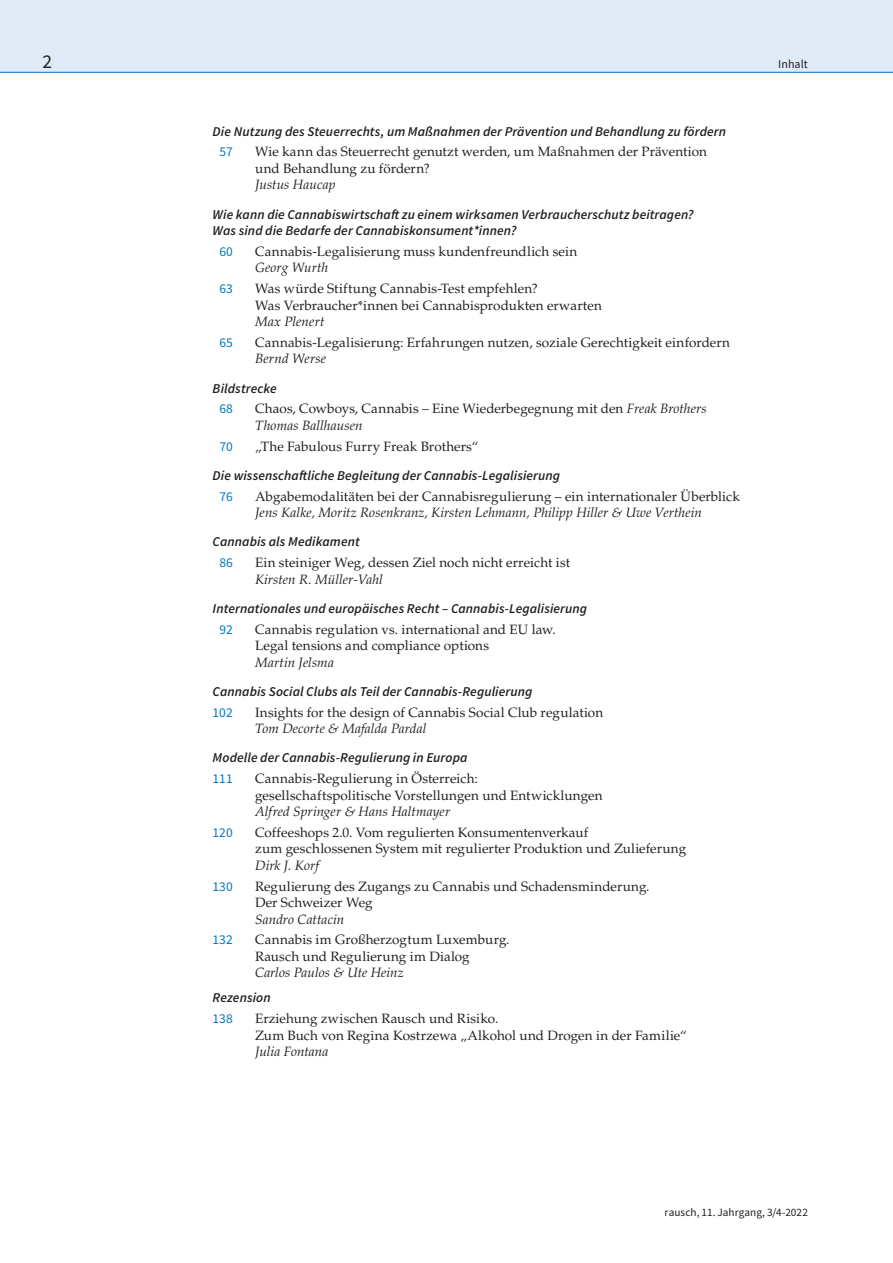
<style>
.page{position:relative;width:893px;height:1263px;background:#fff}
.page>*{position:absolute;margin:0;border:0;box-sizing:border-box;transform-origin:0 0}
.t1{font:19.5px "Source Sans Pro";color:#231f20}
.t2{font:13.5px/16.5px "Palatino LT Std";letter-spacing:.005em;color:#231f20}
.t3{font:italic 600 13.5px/16.5px "Source Sans Pro";letter-spacing:.005em;color:#231f20}
.t4{font:italic 13.5px "Palatino LT Std";color:#231f20}
.t5{font:13.5px "Source Sans Pro";color:#0078c0}
.t6{font:12px "Source Sans Pro";letter-spacing:.005em;color:#231f20}
.t7{font:11.25px "Source Sans Pro";letter-spacing:.005em;color:#231f20}
.s1{font-style:italic}
.s2{font-weight:400;font-style:normal;color:#0078c0}
.s3{font-family:"Palatino LT Std";font-weight:400;font-style:normal}
</style>
<div class="page">
<div style="left:0;top:0;width:893px;height:72px;background:#e1ebf7"></div>
<hr style="left:0;top:72px;width:893px;height:1px;background:#0078c0">
<h1 class="t1" style="left:43px;top:49px;width:11px">2</h1>
<p class="t3" style="left:213px;top:123px;width:515px">Die Nutzung des Steuerrechts, um Maßnahmen der Prävention und Behandlung zu fördern</p>
<p class="t5" style="left:219px;top:143px;width:15px">57</p>
<p class="t2" style="left:255px;top:144px;width:453px">Wie kann das Steuerrecht genutzt werden, um Maßnahmen der Prävention und Behandlung zu fördern?</p>
<p class="t4" style="left:255px;top:177px;width:82px">Justus Haucap</p>
<p class="t3" style="left:213px;top:206px;width:482px">Wie kann die Cannabiswirtschaft zu einem wirksamen Verbraucherschutz beitragen?<br>Was sind die Bedarfe der Cannabiskonsument*innen?</p>
<p class="t5" style="left:219px;top:243px;width:15px">60</p>
<p class="t2" style="left:255px;top:243px;width:324px">Cannabis-Legalisierung muss kundenfreundlich sein</p>
<p class="t4" style="left:255px;top:260px;width:74px">Georg Wurth</p>
<p class="t5" style="left:219px;top:280px;width:15px">63</p>
<p class="t2" style="left:255px;top:280px;width:348px">Was würde Stiftung Cannabis-Test empfehlen?<br>Was Verbraucher*innen bei Cannabisprodukten erwarten</p>
<p class="t4" style="left:255px;top:314px;width:71px">Max Plenert</p>
<p class="t5" style="left:219px;top:334px;width:15px">65</p>
<p class="t2" style="left:255px;top:334px;width:476px">Cannabis-Legalisierung: Erfahrungen nutzen, soziale Gerechtigkeit einfordern</p>
<p class="t4" style="left:255px;top:351px;width:72px">Bernd Werse</p>
<p class="t3" style="left:213px;top:380px;width:66px">Bildstrecke</p>
<p class="t5" style="left:219px;top:400px;width:15px">68</p>
<p class="t2" style="left:255px;top:401px;width:453px">Chaos, Cowboys, Cannabis – Eine Wiederbegegnung mit den <span class="s1">Freak Brothers<br>Thomas Ballhausen</span></p>
<p class="t5" style="left:219px;top:437px;width:15px">70</p>
<p class="t2" style="left:255px;top:438px;width:225px">„The Fabulous Furry Freak Brothers“</p>
<p class="t3" style="left:213px;top:467px;width:349px">Die wissenschaftliche Begleitung der Cannabis-Legalisierung</p>
<p class="t5" style="left:219px;top:487px;width:15px">76</p>
<p class="t2" style="left:255px;top:488px;width:486px">Abgabemodalitäten bei der Cannabisregulierung – ein internationaler Überblick</p>
<p class="t4" style="left:255px;top:505px;width:448px">Jens Kalke, Moritz Rosenkranz, Kirsten Lehmann, Philipp Hiller &amp; Uwe Verthein</p>
<p class="t3" style="left:213px;top:533px;width:149px">Cannabis als Medikament</p>
<p class="t5" style="left:219px;top:554px;width:15px">86</p>
<p class="t2" style="left:255px;top:554px;width:316px">Ein steiniger Weg, dessen Ziel noch nicht erreicht ist</p>
<p class="t4" style="left:255px;top:571px;width:129px">Kirsten R. Müller-Vahl</p>
<p class="t3" style="left:213px;top:600px;width:376px">Internationales und europäisches Recht – Cannabis-Legalisierung</p>
<p class="t5" style="left:219px;top:620px;width:15px">92</p>
<p class="t2" style="left:255px;top:621px;width:302px">Cannabis regulation vs. international and EU law.<br>Legal tensions and compliance options</p>
<p class="t4" style="left:255px;top:654px;width:80px">Martin Jelsma</p>
<p class="t3" style="left:213px;top:681px;width:321px;line-height:20.7px">Cannabis Social Clubs als Teil der Cannabis-Regulierung<br><span class="s2">102</span> <span class="s3">I</span></p>
<p class="t2" style="left:260px;top:704px;width:345px">nsights for the design of Cannabis Social Club regulation</p>
<p class="t4" style="left:255px;top:721px;width:173px">Tom Decorte &amp; Mafalda Pardal</p>
<p class="t3" style="left:213px;top:749px;width:256px">Modelle der Cannabis-Regulierung in Europa</p>
<p class="t5" style="left:213px;top:770px;width:22px">111</p>
<p class="t2" style="left:255px;top:770px;width:349px">Cannabis-Regulierung in Österreich: gesellschaftspolitische Vorstellungen und Entwicklungen</p>
<p class="t4" style="left:255px;top:804px;width:197px">Alfred Springer &amp; Hans Haltmayer</p>
<p class="t5" style="left:213px;top:824px;width:22px">120</p>
<p class="t2" style="left:255px;top:824px;width:433px">Coffeeshops 2.0. Vom regulierten Konsumentenverkauf<br>zum geschlossenen System mit regulierter Produktion und Zulieferung</p>
<p class="t4" style="left:255px;top:857px;width:66px">Dirk J. Korf</p>
<p class="t5" style="left:213px;top:877px;width:22px">130</p>
<p class="t2" style="left:255px;top:878px;width:396px">Regulierung des Zugangs zu Cannabis und Schadensminderung.<br>Der Schweizer Weg</p>
<p class="t4" style="left:255px;top:911px;width:91px">Sandro Cattacin</p>
<p class="t5" style="left:213px;top:931px;width:22px">132</p>
<p class="t2" style="left:255px;top:932px;width:256px">Cannabis im Großherzogtum Luxemburg.<br>Rausch und Regulierung im Dialog</p>
<p class="t4" style="left:255px;top:965px;width:150px">Carlos Paulos &amp; Ute Heinz</p>
<p class="t3" style="left:213px;top:989px;width:60px">Rezension</p>
<p class="t5" style="left:213px;top:1010px;width:22px">138</p>
<p class="t2" style="left:255px;top:1010px;width:433px">Erziehung zwischen Rausch und Risiko.<br>Zum Buch von Regina Kostrzewa „Alkohol und Drogen in der Familie“</p>
<p class="t4" style="left:255px;top:1044px;width:75px">Julia Fontana</p>
<p class="t6" style="left:778px;top:56px;width:31px">Inhalt</p>
<p class="t7" style="left:665px;top:1205px;width:145px">rausch, 11. Jahrgang, 3/4-2022</p>
</div>
